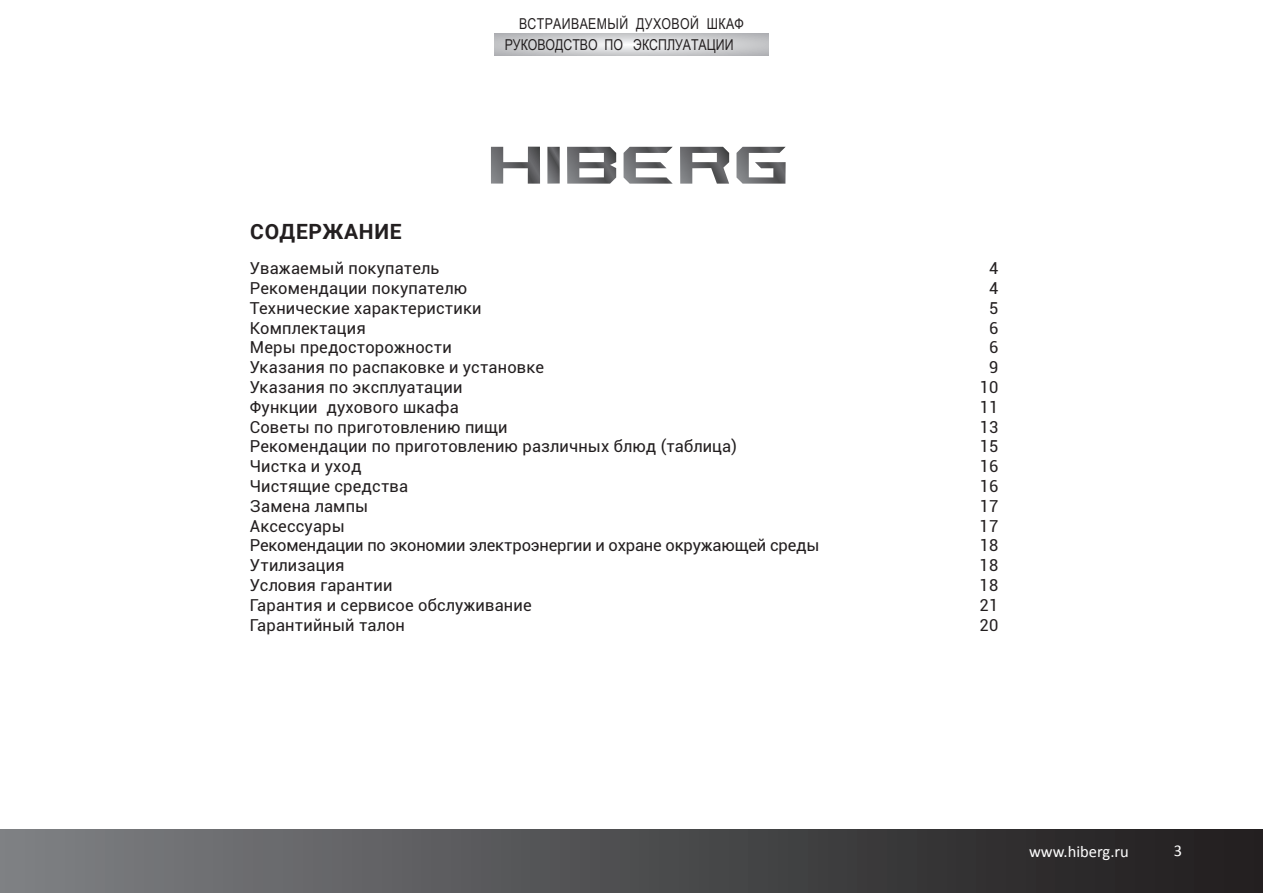
<style>
.page{position:relative;width:1263px;height:893px;background:#fff}
.page>*{position:absolute;margin:0;border:0;box-sizing:border-box;transform-origin:0 0}
.t1{font:700 21px "Roboto";letter-spacing:.035em;color:#231f20}
.t2{font:16.5px "Roboto";letter-spacing:.01em;color:#231f20}
.t3{font:16.5px "Roboto";letter-spacing:-.01em;color:#231f20}
.t4{font:16.5px "Calibri";color:#fff}
.t5{font:15px "Ariac";color:#231f20}
.t6{font:15px "Ariac";letter-spacing:.025em;color:#231f20}
</style>
<div class="page">
<svg style="left:495px;top:33px;width:273px;height:22px;background:#cfd0d2"></svg>
<div style="left:0;top:829px;width:1263px;height:64px;background:linear-gradient(to right,#7e8184,#1e1b1c)"></div>
<svg style="left:491px;top:147px;width:49px;height:37px"></svg>
<svg style="left:547px;top:147px;width:13px;height:37px"></svg>
<svg style="left:567px;top:147px;width:49px;height:37px"></svg>
<svg style="left:623px;top:147px;width:50px;height:37px"></svg>
<svg style="left:680px;top:147px;width:49px;height:37px"></svg>
<svg style="left:736px;top:147px;width:50px;height:37px"></svg>
<p class="t6" style="left:519px;top:13px;width:226px">ВСТРАИВАЕМЫЙ ДУХОВОЙ ШКАФ</p>
<p class="t5" style="left:505px;top:33px;width:230px">РУКОВОДСТВО ПО ЭКСПЛУАТАЦИИ</p>
<p class="t1" style="left:250px;top:217px;width:153px">СОДЕРЖАНИЕ</p>
<p class="t2" style="left:250px;top:257px;width:191px">Уважаемый покупатель</p>
<p class="t2" style="left:989px;top:257px;width:11px">4</p>
<p class="t2" style="left:250px;top:276px;width:219px">Рекомендации покупателю</p>
<p class="t2" style="left:989px;top:276px;width:11px">4</p>
<p class="t2" style="left:250px;top:296px;width:233px">Технические характеристики</p>
<p class="t2" style="left:989px;top:296px;width:11px">5</p>
<p class="t2" style="left:250px;top:316px;width:117px">Комплектация</p>
<p class="t2" style="left:989px;top:316px;width:11px">6</p>
<p class="t2" style="left:250px;top:336px;width:203px">Меры предосторожности</p>
<p class="t2" style="left:989px;top:336px;width:11px">6</p>
<p class="t2" style="left:250px;top:356px;width:296px">Указания по распаковке и установке</p>
<p class="t2" style="left:989px;top:356px;width:11px">9</p>
<p class="t2" style="left:250px;top:375px;width:214px">Указания по эксплуатации</p>
<p class="t2" style="left:980px;top:375px;width:20px">10</p>
<p class="t2" style="left:250px;top:395px;width:210px">Функции духового шкафа</p>
<p class="t2" style="left:980px;top:395px;width:20px">11</p>
<p class="t2" style="left:250px;top:415px;width:259px">Советы по приготовлению пищи</p>
<p class="t2" style="left:980px;top:415px;width:20px">13</p>
<p class="t2" style="left:250px;top:435px;width:489px">Рекомендации по приготовлению различных блюд (таблица)</p>
<p class="t2" style="left:980px;top:435px;width:20px">15</p>
<p class="t2" style="left:250px;top:455px;width:113px">Чистка и уход</p>
<p class="t2" style="left:980px;top:455px;width:20px">16</p>
<p class="t2" style="left:250px;top:474px;width:160px">Чистящие средства</p>
<p class="t2" style="left:980px;top:474px;width:20px">16</p>
<p class="t2" style="left:250px;top:494px;width:120px">Замена лампы</p>
<p class="t2" style="left:980px;top:494px;width:20px">17</p>
<p class="t2" style="left:250px;top:514px;width:96px">Аксессуары</p>
<p class="t2" style="left:980px;top:514px;width:20px">17</p>
<p class="t3" style="left:250px;top:534px;width:571px">Рекомендации по экономии электроэнергии и охране окружающей среды</p>
<p class="t2" style="left:980px;top:534px;width:20px">18</p>
<p class="t2" style="left:250px;top:554px;width:96px">Утилизация</p>
<p class="t2" style="left:980px;top:554px;width:20px">18</p>
<p class="t2" style="left:250px;top:573px;width:144px">Условия гарантии</p>
<p class="t2" style="left:980px;top:573px;width:20px">18</p>
<p class="t2" style="left:250px;top:593px;width:283px">Гарантия и сервисое обслуживание</p>
<p class="t2" style="left:980px;top:593px;width:20px">21</p>
<p class="t2" style="left:250px;top:613px;width:157px">Гарантийный талон</p>
<p class="t2" style="left:980px;top:613px;width:20px">20</p>
<p class="t4" style="left:1029px;top:841px;width:101px">www.hiberg.ru</p>
<p class="t4" style="left:1174px;top:840px;width:10px">3</p>
</div>
